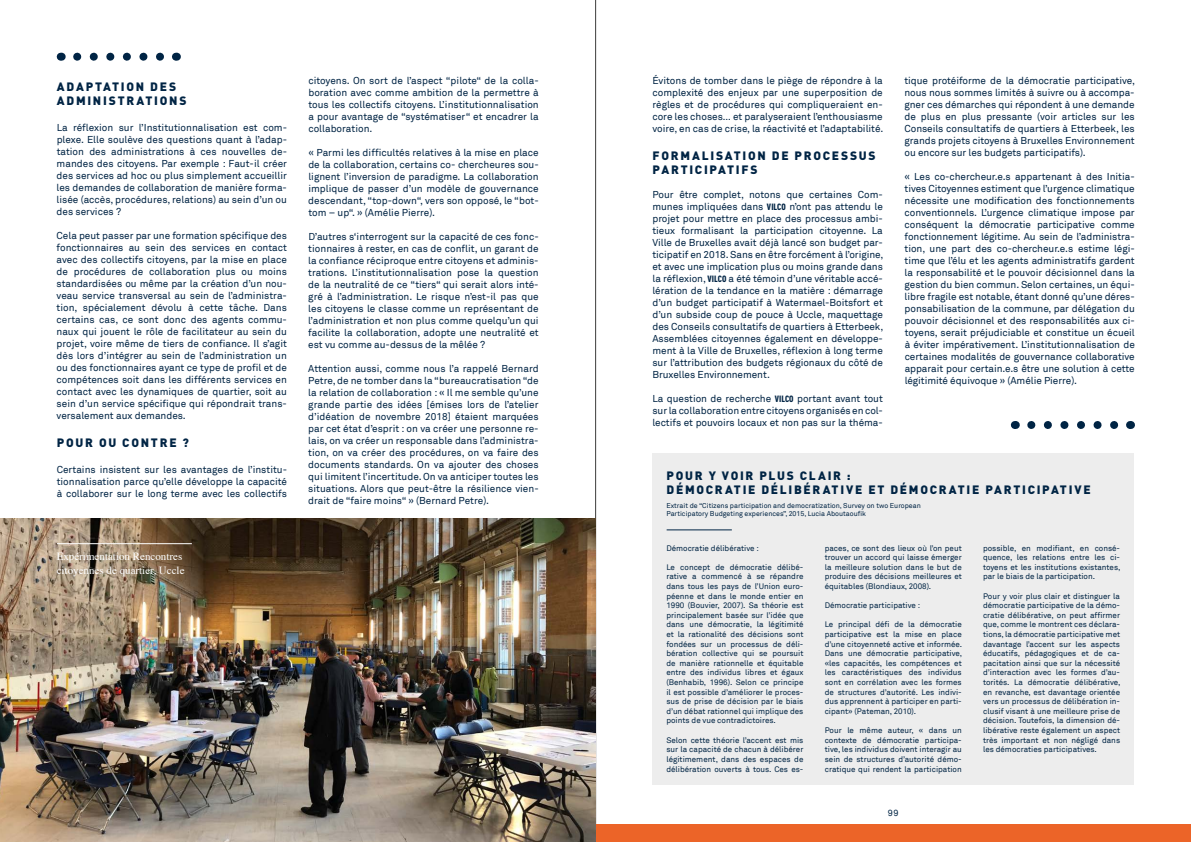
<style>
.page{position:relative;width:1191px;height:842px;background:#fff}
.page>*{position:absolute;margin:0;border:0;box-sizing:border-box;transform-origin:0 0}
.t1{font:900 12px/14px "DIN Pro";letter-spacing:.145em;color:#002444}
.t2{font:11px/13.2px "Times";color:#fff}
.t3{font:10px/12px "Akkurat";color:#002444;text-align:justify}
.t4{font:9px "Akkurat";color:#002444}
.t5{font:8px/9.6px "Akkurat";color:#002444;text-align:justify}
.t6{font:7px/8.4px "Akkurat";color:#002444}
.s1{font-family:"DIN Cond";font-weight:900;font-size:9px}
</style>
<div class="page">
<hr style="left:595px;top:0;width:1px;height:842px;background:#3c3c3b">
<div style="left:0;top:825px;width:1191px;height:17px;background:#ec6428"></div>
<div style="left:652px;top:454px;width:482px;height:331px;background:#ededed"></div>
<img style="left:0;top:519px;width:596px;height:323px">
<hr style="left:666px;top:530px;width:66px;height:1px;background:#002444">
<svg style="left:77px;top:53px;width:87px;height:8px"></svg>
<svg style="left:1031px;top:421px;width:88px;height:8px"></svg>
<hr style="left:57px;top:543px;width:135px;height:1px;background:#fff">
<p class="t1" style="left:57px;top:78px;width:131px">ADAPTATION DES<br>ADMINISTRATIONS</p>
<p class="t3" style="left:57px;top:122px;width:232px">La réflexion sur l’Institutionnalisation est com&shy;plexe. Elle soulève des questions quant à l’adap&shy;tation des administrations à ces nouvelles de&shy;mandes des citoyens. Par exemple : Faut-il créer des services ad hoc ou plus simplement accueillir les demandes de collaboration de manière forma&shy;lisée (accès, procédures, relations) au sein d’un ou des services ?</p>
<p class="t3" style="left:57px;top:230px;width:232px">Cela peut passer par une formation spécifique des fonctionnaires au sein des services en contact avec des collectifs citoyens, par la mise en place de procédures de collaboration plus ou moins standardisées ou même par la création d’un nou&shy;veau service transversal au sein de l’administra&shy;tion, spécialement dévolu à cette tâche. Dans certains cas, ce sont donc des agents commu&shy;naux qui jouent le rôle de facilitateur au sein du projet, voire même de tiers de confiance. Il s’agit dès lors d’intégrer au sein de l’administration un ou des fonctionnaires ayant ce type de profil et de compétences soit dans les différents services en contact avec les dynamiques de quartier, soit au sein d’un service spécifique qui répondrait trans&shy;versalement aux demandes.</p>
<p class="t1" style="left:57px;top:434px;width:133px">POUR OU CONTRE ?</p>
<p class="t3" style="left:57px;top:464px;width:232px">Certains insistent sur les avantages de l’institu&shy;tionnalisation parce qu’elle développe la capacité à collaborer sur le long terme avec les collectifs</p>
<p class="t2" style="left:57px;top:549px;width:129px">Expérimentation Rencontres citoyennes de quartier, Uccle</p>
<p class="t3" style="left:308px;top:75px;width:232px">citoyens. On sort de l’aspect “pilote“ de la colla&shy;boration avec comme ambition de la permettre à tous les collectifs citoyens. L’institutionnalisation a pour avantage de “systématiser“ et encadrer la collaboration.</p>
<p class="t3" style="left:308px;top:147px;width:232px">« Parmi les difficultés relatives à la mise en place de la collaboration, certains co- chercheures sou&shy;lignent l’inversion de paradigme. La collaboration implique de passer d’un modèle de gouvernance descendant, “top-down“, vers son opposé, le “bot&shy;tom – up“. » (Amélie Pierre).</p>
<p class="t3" style="left:308px;top:231px;width:232px">D’autres s‘interrogent sur la capacité de ces fonc&shy;tionnaires à rester, en cas de conflit, un garant de la confiance réciproque entre citoyens et adminis&shy;trations. L’institutionnalisation pose la question de la neutralité de ce “tiers“ qui serait alors inté&shy;gré à l’administration. Le risque n’est-il pas que les citoyens le classe comme un représentant de l’administration et non plus comme quelqu’un qui facilite la collaboration, adopte une neutralité et est vu comme au-dessus de la mêlée ?</p>
<p class="t3" style="left:308px;top:363px;width:232px">Attention aussi, comme nous l’a rappelé Bernard Petre, de ne tomber dans la “bureaucratisation “de la relation de collaboration : « Il me semble qu’une grande partie des idées [émises lors de l’atelier d’idéation de novembre 2018] étaient marquées par cet état d’esprit : on va créer une personne re&shy;lais, on va créer un responsable dans l’administra&shy;tion, on va créer des procédures, on va faire des documents standards. On va ajouter des choses qui limitent l’incertitude.On va anticiper toutes les situations. Alors que peut-être la résilience vien&shy;drait de “faire moins“ » (Bernard Petre).</p>
<p class="t3" style="left:652px;top:75px;width:232px">Évitons de tomber dans le piège de répondre à la complexité des enjeux par une superposition de règles et de procédures qui compliqueraient en&shy;core les choses… et paralyseraient l’enthousiasme voire, en cas de crise, la réactivité et l’adaptabilité.</p>
<p class="t1" style="left:652px;top:147px;width:225px">FORMALISATION DE PROCESSUS<br>PARTICIPATIFS</p>
<p class="t3" style="left:652px;top:189px;width:232px">Pour être complet, notons que certaines Com&shy;munes impliquées dans <span class="s1">VILCO</span> n’ont pas attendu le projet pour mettre en place des processus ambi&shy;tieux formalisant la participation citoyenne. La Ville de Bruxelles avait déjà lancé son budget par&shy;ticipatif en 2018.Sans en être forcément à l’origine, et avec une implication plus ou moins grande dans la réflexion, <span class="s1">VILCO</span> a été témoin d’une véritable accé&shy;lération de la tendance en la matière : démarrage d’un budget participatif à Watermael-Boitsfort et d’un subside coup de pouce à Uccle, maquettage des Conseils consultatifs de quartiers à Etterbeek, Assemblées citoyennes également en développe&shy;ment à la Ville de Bruxelles, réflexion à long terme sur l’attribution des budgets régionaux du côté de Bruxelles Environnement.</p>
<p class="t3" style="left:652px;top:393px;width:232px">La question de recherche <span class="s1">VILCO</span> portant avant tout sur la collaboration entre citoyens organisés en col&shy;lectifs et pouvoirs locaux et non pas sur la théma-</p>
<p class="t3" style="left:904px;top:75px;width:232px">tique protéiforme de la démocratie participative, nous nous sommes limités à suivre ou à accompa&shy;gner ces démarches qui répondent à une demande de plus en plus pressante (voir articles sur les Conseils consultatifs de quartiers à Etterbeek, les grands projets citoyens à Bruxelles Environnement ou encore sur les budgets participatifs).</p>
<p class="t3" style="left:904px;top:171px;width:232px">« Les co-chercheur.e.s appartenant à des Initia&shy;tives Citoyennes estiment que l’urgence climatique nécessite une modification des fonctionnements conventionnels. L’urgence climatique impose par conséquent la démocratie participative comme fonctionnement légitime. Au sein de l’administra&shy;tion, une part des co-chercheur.e.s estime légi&shy;time que l’élu et les agents administratifs gardent la responsabilité et le pouvoir décisionnel dans la gestion du bien commun. Selon certaines, un équi&shy;libre fragile est notable, étant donné qu’une déres&shy;ponsabilisation de la commune, par délégation du pouvoir décisionnel et des responsabilités aux ci&shy;toyens, serait préjudiciable et constitue un écueil à éviter impérativement. L’institutionnalisation de certaines modalités de gouvernance collaborative apparait pour certain.e.s être une solution à cette légitimité équivoque » (Amélie Pierre).</p>
<p class="t1" style="left:666px;top:467px;width:426px">POUR Y VOIR PLUS CLAIR :<br>DÉMOCRATIE DÉLIBÉRATIVE ET DÉMOCRATIE PARTICIPATIVE</p>
<p class="t6" style="left:666px;top:501px;width:256px">Extrait de “Citizens participation and democratization, Survey on two European<br>Participatory Budgeting experiences”, 2015, Lucia Aboutaoufik</p>
<p class="t5" style="left:666px;top:543px;width:94px">Démocratie délibérative :</p>
<p class="t5" style="left:666px;top:562px;width:139px">Le concept de démocratie délibé&shy;rative a commencé à se répandre dans tous les pays de l’Union euro&shy;péenne et dans le monde entier en 1990 (Bouvier, 2007). Sa théorie est principalement basée sur l’idée que dans une démocratie, la légitimité et la rationalité des décisions sont fondées sur un processus de déli&shy;bération collective qui se poursuit de manière rationnelle et équitable entre des individus libres et égaux (Benhabib, 1996). Selon ce principe il est possible d’améliorer le proces&shy;sus de prise de décision par le biais d’un débat rationnel qui implique des points de vue contradictoires.</p>
<p class="t5" style="left:666px;top:735px;width:139px">Selon cette théorie l’accent est mis sur la capacité de chacun à délibérer légitimement, dans des espaces de délibération ouverts à tous. Ces es-</p>
<p class="t5" style="left:983px;top:543px;width:139px">possible, en modifiant, en consé&shy;quence, les relations entre les ci&shy;toyens et les institutions existantes, par le biais de la participation.</p>
<p class="t5" style="left:983px;top:591px;width:139px">Pour y voir plus clair et distinguer la démocratie participative de la démo&shy;cratie délibérative, on peut affirmer que, comme le montrent ces déclara&shy;tions, la démocratie participative met davantage l’accent sur les aspects éducatifs, pédagogiques et de ca&shy;pacitation ainsi que sur la nécessité d’interaction avec les formes d’au&shy;torités. La démocratie délibérative, en revanche, est davantage orientée vers un processus de délibération in&shy;clusif visant à une meilleure prise de décision. Toutefois, la dimension dé&shy;libérative reste également un aspect très important et non négligé dans les démocraties participatives.</p>
<p class="t5" style="left:824px;top:543px;width:139px">paces, ce sont des lieux où l’on peut trouver un accord qui laisse émerger la meilleure solution dans le but de produire des décisions meilleures et équitables (Blondiaux, 2008).</p>
<p class="t5" style="left:824px;top:601px;width:97px">Démocratie participative :</p>
<p class="t5" style="left:824px;top:620px;width:139px">Le principal défi de la démocratie participative est la mise en place d’une citoyenneté active et informée.<br>Dans une démocratie participative, «les capacités, les compétences et les caractéristiques des individus sont en corrélation avec les formes de structures d’autorité. Les indivi&shy;dus apprennent à participer en parti&shy;cipant» (Pateman, 2010).</p>
<p class="t5" style="left:824px;top:726px;width:139px">Pour le même auteur, « dans un contexte de démocratie participa&shy;tive, les individus doivent interagir au sein de structures d’autorité démo&shy;cratique qui rendent la participation</p>
<p class="t4" style="left:888px;top:808px;width:12px">99</p>
</div>
